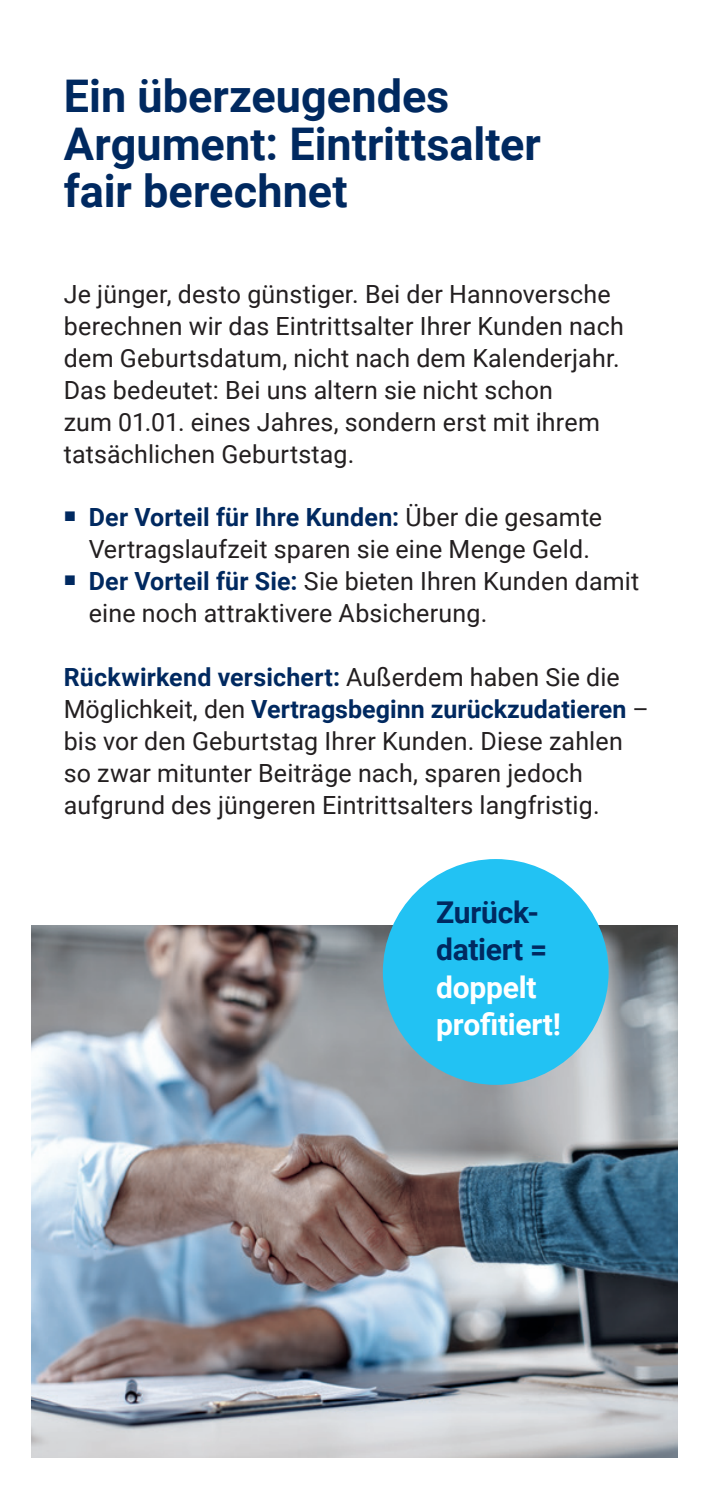
<style>
.page{position:relative;width:709px;height:1489px;background:#fff}
.page>*{position:absolute;margin:0;border:0;box-sizing:border-box;transform-origin:0 0}
.HL_HEAD_18{font:700 45px/47.8px "Roboto";color:#002960}
.COPY{font:700 30px/37.5px "Roboto";letter-spacing:-.01em;color:#fff}
.HL_Copy{font:25px/32px "Roboto";letter-spacing:.005em;color:#231f20}
.s1{font-weight:700;color:#002960}
.s2{color:#002960}
</style>
<div class="page">
<img style="left:32px;top:925px;width:645px;height:531px">
<div style="left:383px;top:859px;width:225px;height:225px;background:#22c2f3;border-radius:50%"></div>
<p class="HL_HEAD_18" style="left:64px;top:70px;width:479px">Ein überzeugendes<br>Argument: Eintrittsalter fair berechnet</p>
<p class="HL_Copy" style="left:64px;top:277px;width:561px">Je jünger, desto günstiger. Bei der Hannoversche berechnen wir das Eintrittsalter Ihrer Kunden nach dem Geburtsdatum, nicht nach dem Kalenderjahr.<br>Das bedeutet: Bei uns altern sie nicht schon<br>zum 01.01. eines Jahres, sondern erst mit ihrem tatsächlichen Geburtstag.</p>
<p class="HL_Copy" style="left:89px;top:500px;width:515px"><span class="s1">Der Vorteil für Ihre Kunden:</span> Über die gesamte<br>Vertragslaufzeit sparen sie eine Menge Geld.</p>
<p class="HL_Copy" style="left:89px;top:564px;width:552px"><span class="s1">Der Vorteil für Sie:</span> Sie bieten Ihren Kunden damit eine noch attraktivere Absicherung.</p>
<p class="HL_Copy" style="left:64px;top:660px;width:586px"><span class="s1">Rückwirkend versichert:</span> Außerdem haben Sie die Möglichkeit, den <span class="s1">Vertragsbeginn zurückzudatieren</span> – bis vor den Geburtstag Ihrer Kunden. Diese zahlen so zwar mitunter Beiträge nach, sparen jedoch aufgrund des jüngeren Eintrittsalters langfristig.</p>
<p class="COPY" style="left:436px;top:892px;width:126px"><span class="s2">Zurück&shy;datiert = </span>doppelt profitiert!</p>
</div>
